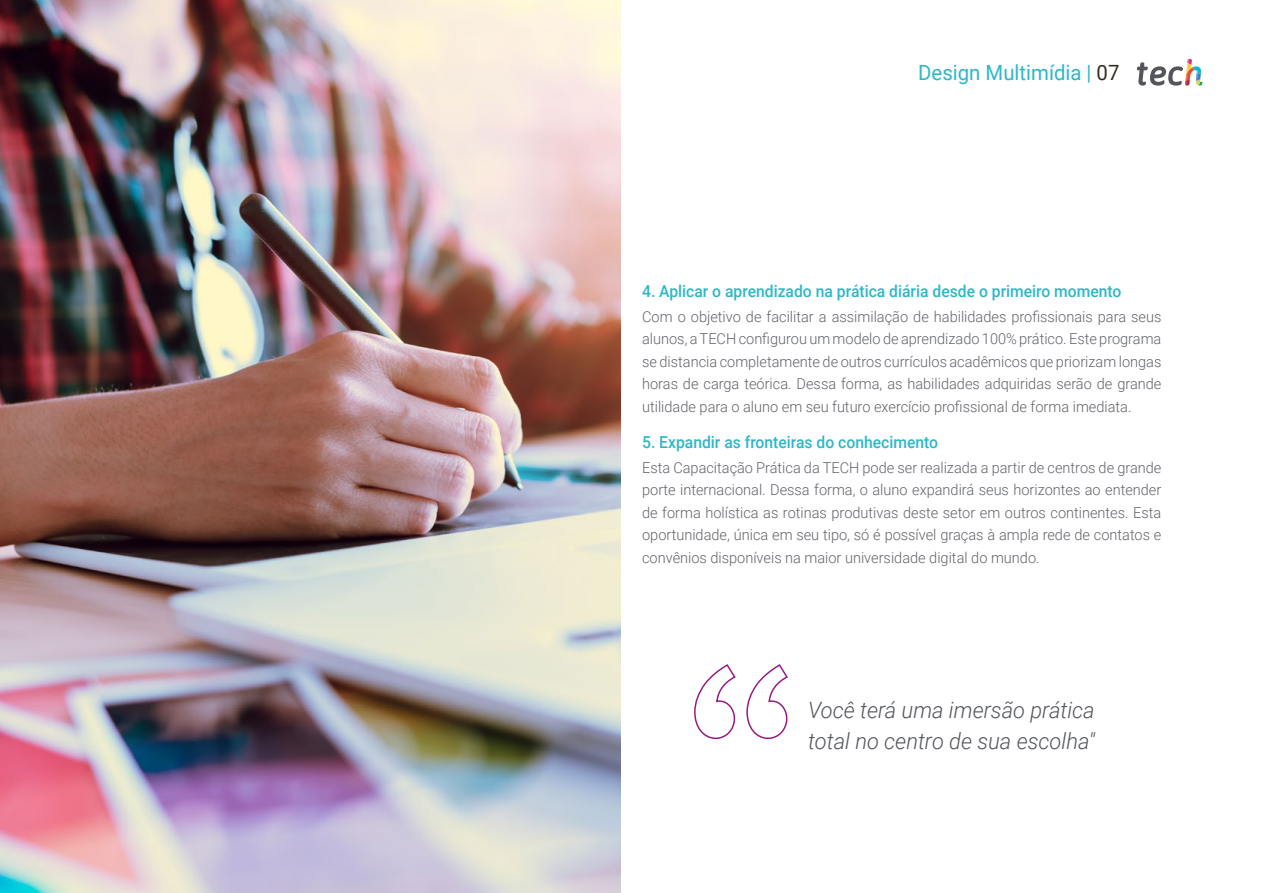
<style>
.page{position:relative;width:1263px;height:893px;background:#fff}
.page>*{position:absolute;margin:0;border:0;box-sizing:border-box;transform-origin:0 0}
.t1{font:italic 300 22.5px/31.5px "Roboto";color:#52555b}
.t2{font:21px "Roboto";color:#2db8c5}
.t3{font:500 16.5px "Roboto";color:#2db8c5;scale:.95 1}
.t4{font:300 15px/22.5px "Roboto";color:#61646a;text-align:justify}
.s1{color:#312e20}
</style>
<div class="page">
<svg style="left:694px;top:664px;width:94px;height:76px"></svg>
<img style="left:0;top:0;width:621px;height:893px">
<svg style="left:1137px;top:59px;width:65px;height:27px"></svg>
<h2 class="t2" style="left:918px;top:57px;width:203px">Design Multimídia | <span class="s1">07</span></h2>
<p class="t3" style="left:642px;top:280px;width:506px">4. Aplicar o aprendizado na prática diária desde o primeiro momento</p>
<p class="t4" style="left:642px;top:305px;width:521px">Com o objetivo de facilitar a assimilação de habilidades profissionais para seus alunos, a TECH configurou um modelo de aprendizado 100% prático. Este programa se distancia completamente de outros currículos acadêmicos que priorizam longas horas de carga teórica. Dessa forma, as habilidades adquiridas serão de grande utilidade para o aluno em seu futuro exercício profissional de forma imediata.</p>
<p class="t3" style="left:642px;top:431px;width:313px">5. Expandir as fronteiras do conhecimento</p>
<p class="t4" style="left:642px;top:456px;width:521px">Esta Capacitação Prática da TECH pode ser realizada a partir de centros de grande porte internacional. Dessa forma, o aluno expandirá seus horizontes ao entender de forma holística as rotinas produtivas deste setor em outros continentes. Esta oportunidade, única em seu tipo, só é possível graças à ampla rede de contatos e convênios disponíveis na maior universidade digital do mundo.</p>
<h1 class="t1" style="left:808px;top:693px;width:288px">Você terá uma imersão prática total no centro de sua escolha"</h1>
</div>
